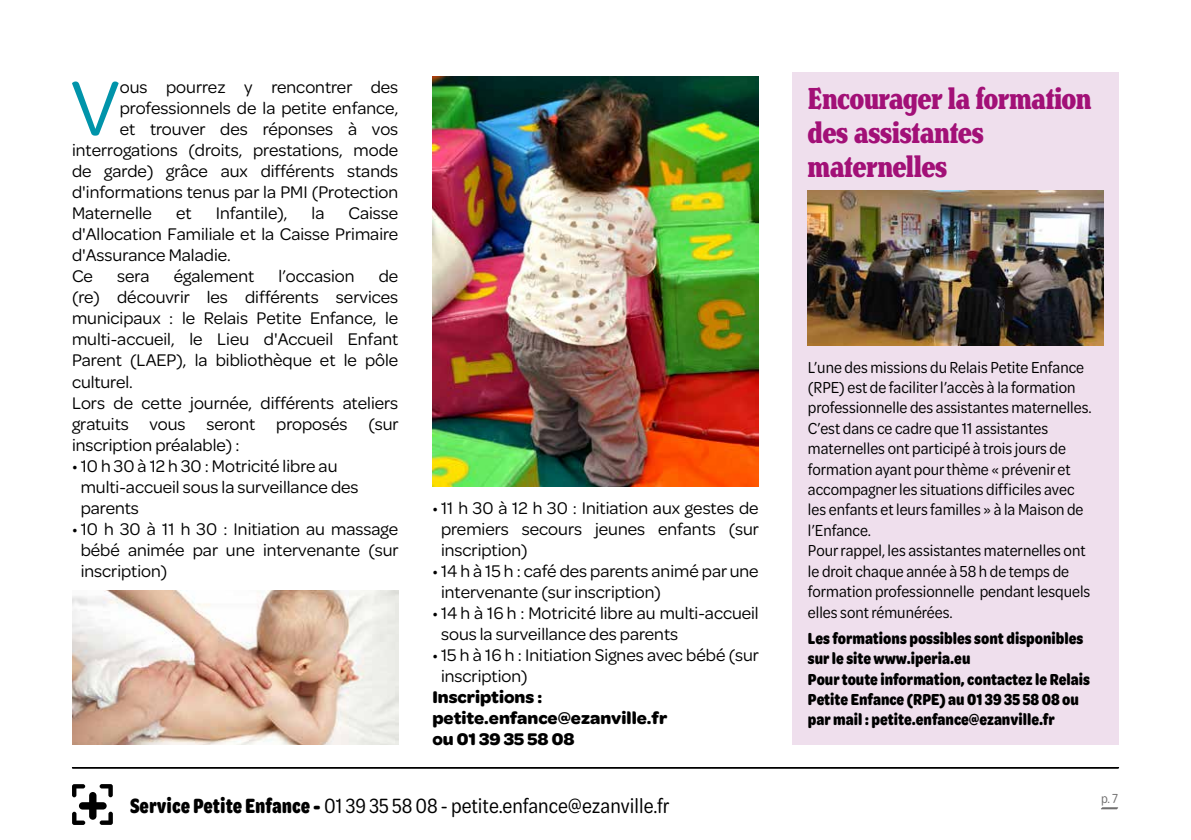
<style>
.page{position:relative;width:1191px;height:840px;background:#fff}
.page>*{position:absolute;margin:0;border:0;box-sizing:border-box;transform-origin:0 0}
.t1{font:82.4px "Omnes";color:#0094aa}
.t2{font:800 extra-condensed 32px/34px "Henriette";color:#a21077}
.t3{font:22px "Omnes Narrow";color:#000}
.t4{font:18px/21px "Omnes";color:#000}
.t5{font:700 18px/21px "Omnes";color:#000}
.t6{font:17px/20.4px "Omnes Cond";color:#000}
.t7{font:700 17px/20.4px "Omnes Cond";color:#000}
.t8{font:14px "Omnes Narrow";color:#706f6f}
.s1{font-weight:700}
</style>
<div class="page">
<svg style="left:1101px;top:807px;width:17px;height:2px"></svg>
<svg style="left:72px;top:767px;width:1047px;height:1px"></svg>
<svg style="left:72px;top:784px;width:41px;height:40px"></svg>
<div style="left:792px;top:72px;width:327px;height:672px;background:#efdfed"></div>
<img style="left:808px;top:191px;width:295px;height:154px">
<img style="left:432px;top:76px;width:326px;height:410px">
<img style="left:72px;top:590px;width:326px;height:154px">
<h1 class="t1" style="left:71px;top:53px;width:50px">V</h1>
<p class="t4" style="left:120px;top:75px;width:280px">ous pourrez y rencontrer des</p>
<p class="t4" style="left:120px;top:97px;width:280px">professionnels de la petite enfance,</p>
<p class="t4" style="left:120px;top:118px;width:280px">et trouver des réponses à vos</p>
<p class="t4" style="left:72px;top:139px;width:328px">interrogations (droits, prestations, mode</p>
<p class="t4" style="left:72px;top:160px;width:328px">de garde) grâce aux différents stands</p>
<p class="t4" style="left:72px;top:181px;width:328px">d'informations tenus par la PMI (Protection</p>
<p class="t4" style="left:72px;top:202px;width:81px">Maternelle</p>
<p class="t4" style="left:176px;top:202px;width:17px">et</p>
<p class="t4" style="left:216px;top:202px;width:73px">Infantile),</p>
<p class="t4" style="left:312px;top:202px;width:14px">la</p>
<p class="t4" style="left:72px;top:202px;width:328px;text-indent:276px">Caisse d'Allocation Familiale et la Caisse Primaire d'Assurance Maladie.<br>Ce</p>
<p class="t4" style="left:117px;top:265px;width:34px">sera</p>
<p class="t4" style="left:174px;top:265px;width:82px">également</p>
<p class="t4" style="left:278px;top:265px;width:78px">l’occasion</p>
<p class="t4" style="left:72px;top:265px;width:328px;text-indent:307px">de (re) découvrir les différents services municipaux : le Relais Petite Enfance, le multi-accueil, le Lieu d'Accueil Enfant<br>Parent (LAEP), la bibliothèque et le pôle culturel.<br>Lors de cette journée, différents ateliers gratuits vous seront proposés (sur inscription préalable) :</p>
<p class="t4" style="left:81px;top:454px;width:279px;text-indent:-9px">• 10 h 30 à 12 h 30 : Motricité libre au multi-accueil sous la surveillance des parents</p>
<p class="t4" style="left:81px;top:517px;width:319px;text-align:justify;text-indent:-9px">• 10 h 30 à 11 h 30 : Initiation au massage bébé animée par une intervenante (sur inscription)</p>
<p class="t4" style="left:441px;top:496px;width:319px;text-align:justify;text-indent:-9px">• 11 h 30 à 12 h 30 : Initiation aux gestes de premiers secours jeunes enfants (sur inscription)</p>
<p class="t4" style="left:441px;top:559px;width:319px;text-indent:-9px">• 14 h à 15 h : café des parents animé par une intervenante (sur inscription)</p>
<p class="t4" style="left:441px;top:601px;width:319px;text-indent:-9px">• 14 h à 16 h : Motricité libre au multi-accueil sous la surveillance des parents</p>
<p class="t4" style="left:441px;top:643px;width:319px;text-indent:-9px">• 15 h à 16 h : Initiation Signes avec bébé (sur inscription)</p>
<p class="t5" style="left:432px;top:685px;width:236px">Inscriptions : petite.enfance@ezanville.fr ou 01 39 35 58 08</p>
<p class="t3" style="left:130px;top:790px;width:541px"><span class="s1">Service Petite Enfance -</span> 01 39 35 58 08 - petite.enfance@ezanville.fr</p>
<h2 class="t2" style="left:808px;top:82px;width:285px">Encourager la formation des assistantes maternelles</h2>
<p class="t6" style="left:808px;top:355px;width:285px">L’une des missions du Relais Petite Enfance (RPE) est de faciliter l’accès à la formation professionnelle des assistantes maternelles.<br>C’est dans ce cadre que 11 assistantes maternelles ont participé à trois jours de formation ayant pour thème « prévenir et accompagner les situations difficiles avec les enfants et leurs familles » à la Maison de l’Enfance.<br>Pour rappel, les assistantes maternelles ont le droit chaque année à 58 h de temps de formation professionnelle pendant lesquels elles sont rémunérées.</p>
<p class="t7" style="left:808px;top:626px;width:283px">Les formations possibles sont disponibles sur le site www.iperia.eu<br>Pour toute information, contactez le Relais Petite Enfance (RPE) au 01 39 35 58 08 ou par mail : petite.enfance@ezanville.fr</p>
<p class="t8" style="left:1101px;top:789px;width:19px">p. 7</p>
</div>
